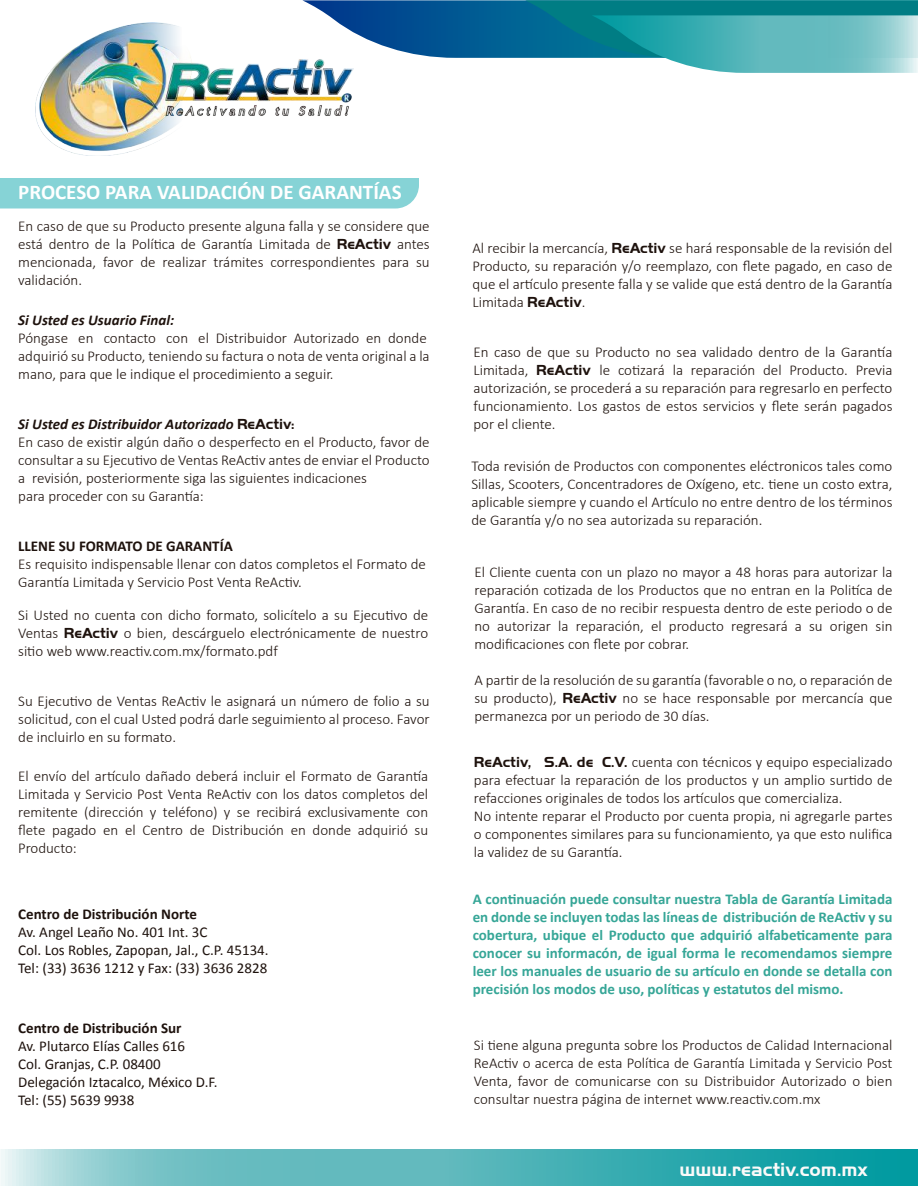
<style>
.page{position:relative;width:918px;height:1188px;background:#fff}
.page>*{position:absolute;margin:0;border:0;box-sizing:border-box;transform-origin:0 0}
.t1{font:700 21px "Calibri";color:#fff}
.t2{font:700 19.5px "Handel Got D";color:#fbfaf9}
.t3{font:300 15px/18px "Calibri";color:#1e120d;text-align:justify}
.t4{font:700 15px/18px "Calibri";color:#36a697;text-align:justify}
.t5{font:15px/18px "Calibri";color:#1e120d}
.t6{font:700 15px "Calibri";color:#1e120d}
.t7{font:italic 700 15px "Calibri";color:#1e120d}
.s1{font-family:"Handel Got D";font-weight:700}
.s2{font-weight:700;font-style:italic}
</style>
<div class="page">
<div style="left:0;top:178px;width:419px;height:30px;background:#86d3d6"></div>
<svg style="left:1px;top:1149px;width:917px;height:36px;background:#53b6ba"></svg>
<img style="left:36px;top:22px;width:316px;height:133px">
<svg style="left:302px;top:0;width:616px;height:73px"></svg>
<h1 class="t1" style="left:18px;top:177px;width:385px">PROCESO PARA VALIDACIÓN DE GARANTÍAS</h1>
<p class="t3" style="left:18px;top:216px;width:413px">En caso de que su Producto presente alguna falla y se considere que está dentro de la Política de Garantía Limitada de <span class="s1">ReActiv</span> antes mencionada, favor de realizar trámites correspondientes para su validación.</p>
<p class="t7" style="left:18px;top:310px;width:158px">Si Usted es Usuario Final:</p>
<p class="t3" style="left:18px;top:329px;width:413px;text-align:left">Póngase en contacto con el Distribuidor Autorizado en donde adquirió su Producto, teniendo su factura o nota de venta original a la mano, para que le indique el procedimiento a seguir.</p>
<p class="t3" style="left:18px;top:415px;width:413px;text-align:left"><span class="s2">Si Usted es Distribuidor Autorizado</span> <span class="s1">ReActiv:<br></span>En caso de existir algún daño o desperfecto en el Producto, favor de consultar a su Ejecutivo de Ventas ReActiv antes de enviar el Producto a revisión, posteriormente siga las siguientes indicaciones<br>para proceder con su Garantía:</p>
<p class="t6" style="left:18px;top:536px;width:216px">LLENE SU FORMATO DE GARANTÍA</p>
<p class="t3" style="left:18px;top:555px;width:409px">Es requisito indispensable llenar con datos completos el Formato de<br>Garantía Limitada y Servicio Post Venta ReActiv.</p>
<p class="t3" style="left:18px;top:606px;width:412px">Si Usted no cuenta con dicho formato, solicítelo a su Ejecutivo de Ventas <span class="s1">ReActiv</span> o bien, descárguelo electrónicamente de nuestro sitio web www.reactiv.com.mx/formato.pdf</p>
<p class="t3" style="left:18px;top:692px;width:413px">Su Ejecutivo de Ventas ReActiv le asignará un número de folio a su solicitud, con el cual Usted podrá darle seguimiento al proceso. Favor de incluirlo en su formato.</p>
<p class="t3" style="left:18px;top:767px;width:412px">El envío del artículo dañado deberá incluir el Formato de Garantía Limitada y Servicio Post Venta ReActiv con los datos completos del remitente (dirección y teléfono) y se recibirá exclusivamente con flete pagado en el Centro de Distribución en donde adquirió su Producto:</p>
<p class="t6" style="left:18px;top:904px;width:180px">Centro de Distribución Norte</p>
<p class="t5" style="left:18px;top:923px;width:252px">Av. Angel Leaño No. 401 Int. 3C<br>Col. Los Robles, Zapopan, Jal., C.P. 45134.<br>Tel: (33) 3636 1212 y Fax: (33) 3636 2828</p>
<p class="t6" style="left:18px;top:1018px;width:165px">Centro de Distribución Sur</p>
<p class="t5" style="left:18px;top:1037px;width:201px">Av. Plutarco Elías Calles 616<br>Col. Granjas, C.P. 08400<br>Delegación Iztacalco, México D.F.<br>Tel: (55) 5639 9938</p>
<p class="t3" style="left:472px;top:239px;width:422px">Al recibir la mercancía, <span class="s1">ReActiv</span> se hará responsable de la revisión del Producto, su reparación y/o reemplazo, con flete pagado, en caso de que el artículo presente falla y se valide que está dentro de la Garantía Limitada <span class="s1">ReActiv</span>.</p>
<p class="t3" style="left:473px;top:343px;width:421px">En caso de que su Producto no sea validado dentro de la Garantía Limitada, <span class="s1">ReActiv</span> le cotizará la reparación del Producto. Previa autorización, se procederá a su reparación para regresarlo en perfecto funcionamiento. Los gastos de estos servicios y flete serán pagados por el cliente.</p>
<p class="t3" style="left:471px;top:457px;width:423px">Toda revisión de Productos con componentes eléctronicos tales como Sillas, Scooters, Concentradores de Oxígeno, etc. tiene un costo extra, aplicable siempre y cuando el Artículo no entre dentro de los términos de Garantía y/o no sea autorizada su reparación.</p>
<p class="t3" style="left:474px;top:563px;width:420px">El Cliente cuenta con un plazo no mayor a 48 horas para autorizar la reparación cotizada de los Productos que no entran en la Politíca de Garantía. En caso de no recibir respuesta dentro de este periodo o de no autorizar la reparación, el producto regresará a su origen sin modificaciones con flete por cobrar.</p>
<p class="t3" style="left:474px;top:671px;width:420px">A partir de la resolución de su garantía (favorable o no, o reparación de su producto), <span class="s1">ReActiv</span> no se hace responsable por mercancía que permanezca por un periodo de 30 días.</p>
<p class="t3" style="left:474px;top:753px;width:420px;text-align:left"><span class="s1">ReActiv, S.A. de C.V.</span> cuenta con técnicos y equipo especializado para efectuar la reparación de los productos y un amplio surtido de refacciones originales de todos los artículos que comercializa.<br>No intente reparar el Producto por cuenta propia, ni agregarle partes o componentes similares para su funcionamiento, ya que esto nulifica la validez de su Garantía.</p>
<p class="t4" style="left:473px;top:890px;width:421px">A continuación puede consultar nuestra Tabla de Garantía Limitada en donde se incluyen todas las líneas de distribución de ReActiv y su cobertura, ubique el Producto que adquirió alfabeticamente para conocer su informacón, de igual forma le recomendamos siempre leer los manuales de usuario de su artículo en donde se detalla con precisión los modos de uso, políticas y estatutos del mismo.</p>
<p class="t3" style="left:474px;top:1036px;width:420px">Si tiene alguna pregunta sobre los Productos de Calidad Internacional ReActiv o acerca de esta Política de Garantía Limitada y Servicio Post Venta, favor de comunicarse con su Distribuidor Autorizado o bien consultar nuestra página de internet www.reactiv.com.mx</p>
<h2 class="t2" style="left:679px;top:1158px;width:190px">www.reactiv.com.mx</h2>
</div>
